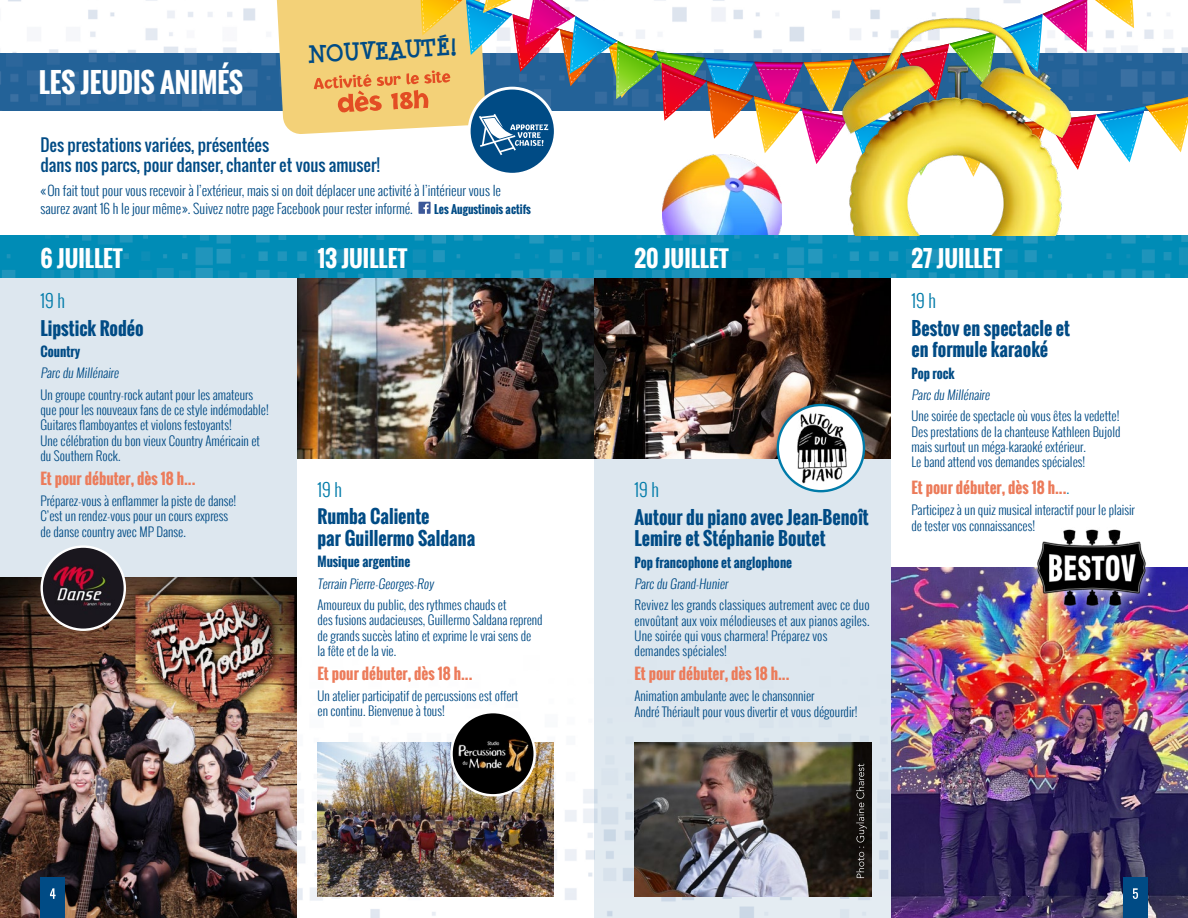
<style>
.page{position:relative;width:1188px;height:918px;background:#fff}
.page>*{position:absolute;margin:0;border:0;box-sizing:border-box;transform-origin:0 0}
.t1{font:700 27px "Oswald";color:#fff}
.t2{font:700 22.5px "Oswald";color:#fff}
.t3{font:700 22.5px "Minya Nouvelle";color:#004b85}
.t4{font:700 18px/21.6px "Oswald";color:#004b85}
.t5{font:300 18px "Oswald";color:#007ba9}
.t6{font:16.5px/19.8px "Oswald";color:#004b85}
.t7{font:700 15px "Oswald";color:#ec7b5a}
.t8{font:300 13.5px/18px "Oswald";color:#004b85}
.t9{font:300 12.75px/15.3px "Oswald";color:#004b85}
.t10{font:700 12.75px "Oswald";color:#004b85}
.t11{font:700 11.25px "Oswald";color:#004b85}
.s1{font-weight:300;color:#007ba9}
</style>
<div class="page">
<img style="left:663px;top:177px;width:119px;height:58px">
<div style="left:0;top:270px;width:297px;height:648px;background:#dde7ef"></div>
<div style="left:594px;top:270px;width:297px;height:648px;background:#dde7ef"></div>
<img style="left:43px;top:548px;width:845px;height:370px">
<img style="left:0;top:577px;width:297px;height:341px">
<img style="left:318px;top:742px;width:236px;height:154px">
<img style="left:634px;top:742px;width:237px;height:154px">
<img style="left:891px;top:567px;width:297px;height:351px">
<img style="left:297px;top:278px;width:594px;height:181px">
<img style="left:8px;top:0;width:247px;height:53px">
<img style="left:0;top:53px;width:275px;height:58px">
<img style="left:594px;top:235px;width:594px;height:43px">
<svg style="left:0;top:235px;width:594px;height:43px;background:#068db7"></svg>
<div style="left:40px;top:878px;width:25px;height:40px;background:#004b85"></div>
<div style="left:1123px;top:878px;width:25px;height:40px;background:#004b85"></div>
<svg style="left:50px;top:888px;width:6px;height:11px"></svg>
<svg style="left:1133px;top:888px;width:5px;height:11px"></svg>
<img style="left:42px;top:547px;width:83px;height:83px;border-radius:42px">
<div style="left:40px;top:545px;width:86px;height:86px;border:2px solid #fff;border-radius:50%"></div>
<img style="left:1012px;top:529px;width:163px;height:93px">
<img style="left:778px;top:407px;width:86px;height:82px">
<div style="left:777px;top:404px;width:88px;height:88px;border:2px solid #007ba9;border-radius:50%"></div>
<img style="left:849px;top:177px;width:213px;height:58px">
<img style="left:275px;top:0;width:913px;height:177px">
<svg style="left:418px;top:202px;width:13px;height:12px"></svg>
<img style="left:452px;top:712px;width:83px;height:83px;border-radius:42px">
<div style="left:450px;top:711px;width:86px;height:85px;border:2px solid #fff;border-radius:50%"></div>
<svg style="left:856px;top:764px;width:11px;height:114px"></svg>
<h1 class="t1" style="left:39px;top:62px;width:206px">LES JEUDIS ANIMÉS</h1>
<h2 class="t3" style="left:308px;top:41px;width:150px;rotate:-3deg">NOUVEAUTÉ!</h2>
<p class="t6" style="left:40px;top:135px;width:341px">Des prestations variées, présentées<br>dans nos parcs, pour danser, chanter et vous amuser!</p>
<p class="t8" style="left:40px;top:181px;width:462px">«On fait tout pour vous recevoir à l’extérieur, mais si on doit déplacer une activité à l’intérieur vous le saurez avant 16 h le jour même». Suivez notre page Facebook pour rester informé.</p>
<p class="t11" style="left:434px;top:201px;width:98px">Les Augustinois actifs</p>
<h2 class="t2" style="left:40px;top:241px;width:84px">6 JUILLET</h2>
<h2 class="t2" style="left:318px;top:241px;width:91px">13 JUILLET</h2>
<h2 class="t2" style="left:634px;top:241px;width:96px">20 JUILLET</h2>
<h2 class="t2" style="left:912px;top:241px;width:93px">27 JUILLET</h2>
<h3 class="t5" style="left:40px;top:287px;width:26px">19 h</h3>
<h3 class="t4" style="left:40px;top:317px;width:105px">Lipstick Rodéo</h3>
<p class="t10" style="left:40px;top:342px;width:41px">Country</p>
<p class="t9" style="left:40px;top:362px;width:214px;line-height:21.3px">Parc du Millénaire<br>Un groupe country-rock autant pour les amateurs</p>
<p class="t9" style="left:40px;top:402px;width:230px">que pour les nouveaux fans de ce style indémodable!<br>Guitares flamboyantes et violons festoyants!<br>Une célébration du bon vieux Country Américain et du Southern Rock.</p>
<p class="t7" style="left:40px;top:467px;width:157px">Et pour débuter, dès 18 h...</p>
<p class="t9" style="left:40px;top:493px;width:197px">Préparez-vous à enflammer la piste de danse!<br>C’est un rendez-vous pour un cours express de danse country avec MP Danse.</p>
<h3 class="t5" style="left:912px;top:287px;width:26px">19 h</h3>
<h3 class="t4" style="left:912px;top:317px;width:160px">Bestov en spectacle et en formule karaoké</h3>
<p class="t10" style="left:912px;top:364px;width:45px">Pop rock</p>
<p class="t9" style="left:912px;top:384px;width:209px;line-height:21.3px">Parc du Millénaire<br>Une soirée de spectacle où vous êtes la vedette!</p>
<p class="t9" style="left:912px;top:423px;width:211px">Des prestations de la chanteuse Kathleen Bujold mais surtout un méga-karaoké extérieur.<br>Le band attend vos demandes spéciales!</p>
<p class="t7" style="left:912px;top:476px;width:159px">Et pour débuter, dès 18 h...<span class="s1">.</span></p>
<p class="t9" style="left:912px;top:502px;width:225px">Participez à un quiz musical interactif pour le plaisir de tester vos connaissances!</p>
<h3 class="t5" style="left:318px;top:476px;width:26px">19 h</h3>
<h3 class="t4" style="left:318px;top:506px;width:159px">Rumba Caliente<br>par Guillermo Saldana</h3>
<p class="t10" style="left:318px;top:552px;width:94px">Musique argentine</p>
<p class="t9" style="left:318px;top:573px;width:190px;line-height:21.3px">Terrain Pierre-Georges-Roy<br>Amoureux du public, des rythmes chauds et</p>
<p class="t9" style="left:318px;top:612px;width:227px">des fusions audacieuses, Guillermo Saldana reprend de grands succès latino et exprime le vrai sens de<br>la fête et de la vie.</p>
<p class="t7" style="left:318px;top:662px;width:157px">Et pour débuter, dès 18 h...</p>
<p class="t9" style="left:318px;top:688px;width:202px">Un atelier participatif de percussions est offert en continu. Bienvenue à tous!</p>
<h3 class="t5" style="left:634px;top:477px;width:26px">19 h</h3>
<h3 class="t4" style="left:634px;top:506px;width:236px">Autour du piano avec Jean-Benoît<br>Lemire et Stéphanie Boutet</h3>
<p class="t10" style="left:634px;top:553px;width:159px">Pop francophone et anglophone</p>
<p class="t9" style="left:634px;top:573px;width:237px;line-height:21.3px">Parc du Grand-Hunier<br>Revivez les grands classiques autrement avec ce duo</p>
<p class="t9" style="left:634px;top:613px;width:237px">envoûtant aux voix mélodieuses et aux pianos agiles.<br>Une soirée qui vous charmera! Préparez vos demandes spéciales!</p>
<p class="t7" style="left:634px;top:662px;width:157px">Et pour débuter, dès 18 h...</p>
<p class="t9" style="left:634px;top:688px;width:225px">Animation ambulante avec le chansonnier<br>André Thériault pour vous divertir et vous dégourdir!</p>
</div>
